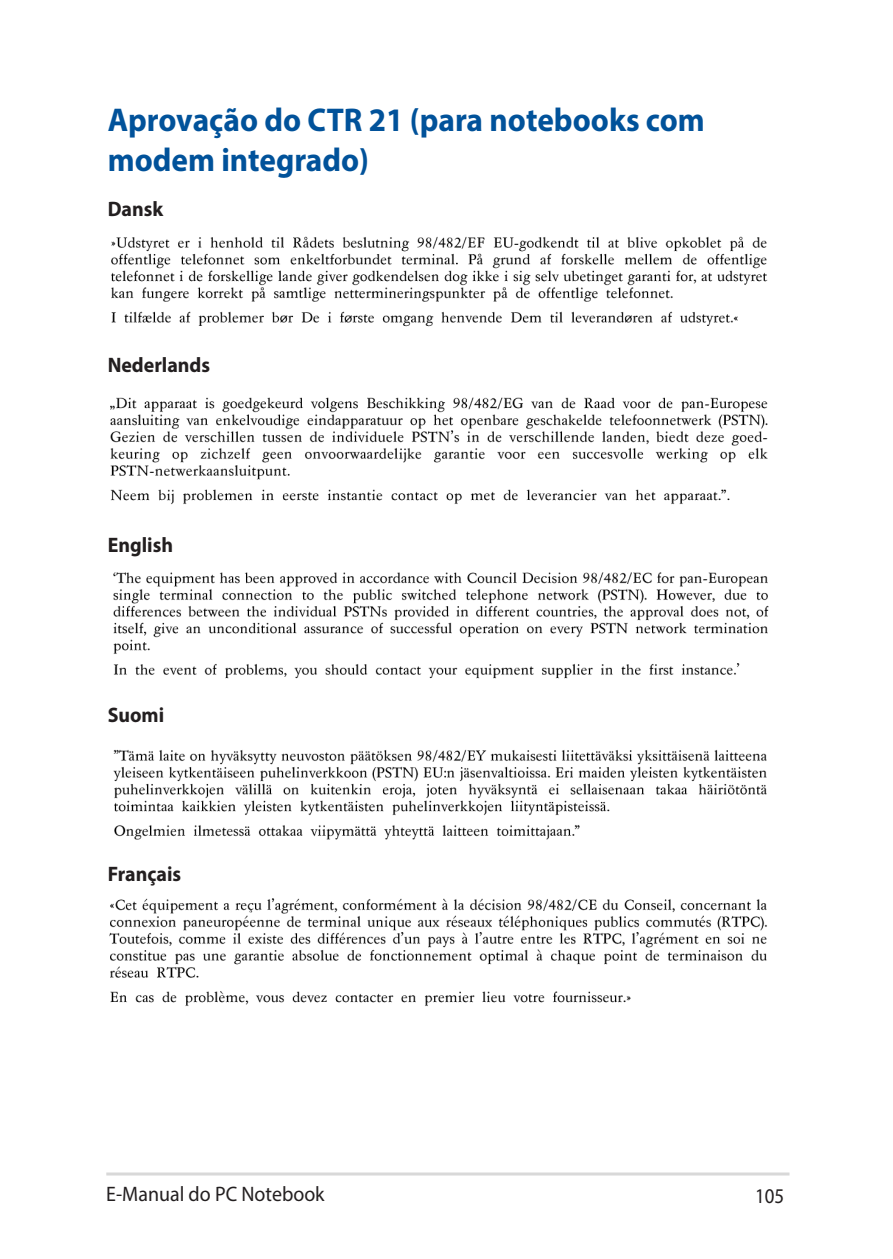
<style>
.page{position:relative;width:893px;height:1259px;background:#fff}
.page>*{position:absolute;margin:0;border:0;box-sizing:border-box;transform-origin:0 0}
.t1{font:700 33px/39.6px "Myriad Pro";color:#01529a;scale:.95 1}
.t2{font:700 21px "Myriad Pro";color:#231f20;scale:.95 1}
.t3{font:21px "Myriad Pro";color:#231f20;scale:.95 1}
.t4{font:21px "Myriad Pro";color:#231f20;scale:.9 1}
</style>
<div class="page">
<hr style="left:106px;top:1172px;width:683px;height:3px;background:#d8d8d8">
<img style="left:111px;top:236px;width:657px;height:91px">
<img style="left:110px;top:397px;width:658px;height:108px">
<img style="left:113px;top:572px;width:656px;height:107px">
<img style="left:113px;top:749px;width:654px;height:91px">
<img style="left:109px;top:898px;width:658px;height:108px">
<p class="t1" style="left:108px;top:99px;width:630px">Aprovação do CTR 21 (para notebooks com modem integrado)</p>
<p class="t2" style="left:108px;top:195px;width:60px">Dansk</p>
<p class="t2" style="left:108px;top:351px;width:109px">Nederlands</p>
<p class="t2" style="left:108px;top:531px;width:70px">English</p>
<p class="t2" style="left:108px;top:701px;width:61px">Suomi</p>
<p class="t2" style="left:108px;top:860px;width:79px">Français</p>
<p class="t3" style="left:106px;top:1180px;width:231px">E-Manual do PC Notebook</p>
<p class="t4" style="left:755px;top:1182px;width:34px">105</p>
</div>
